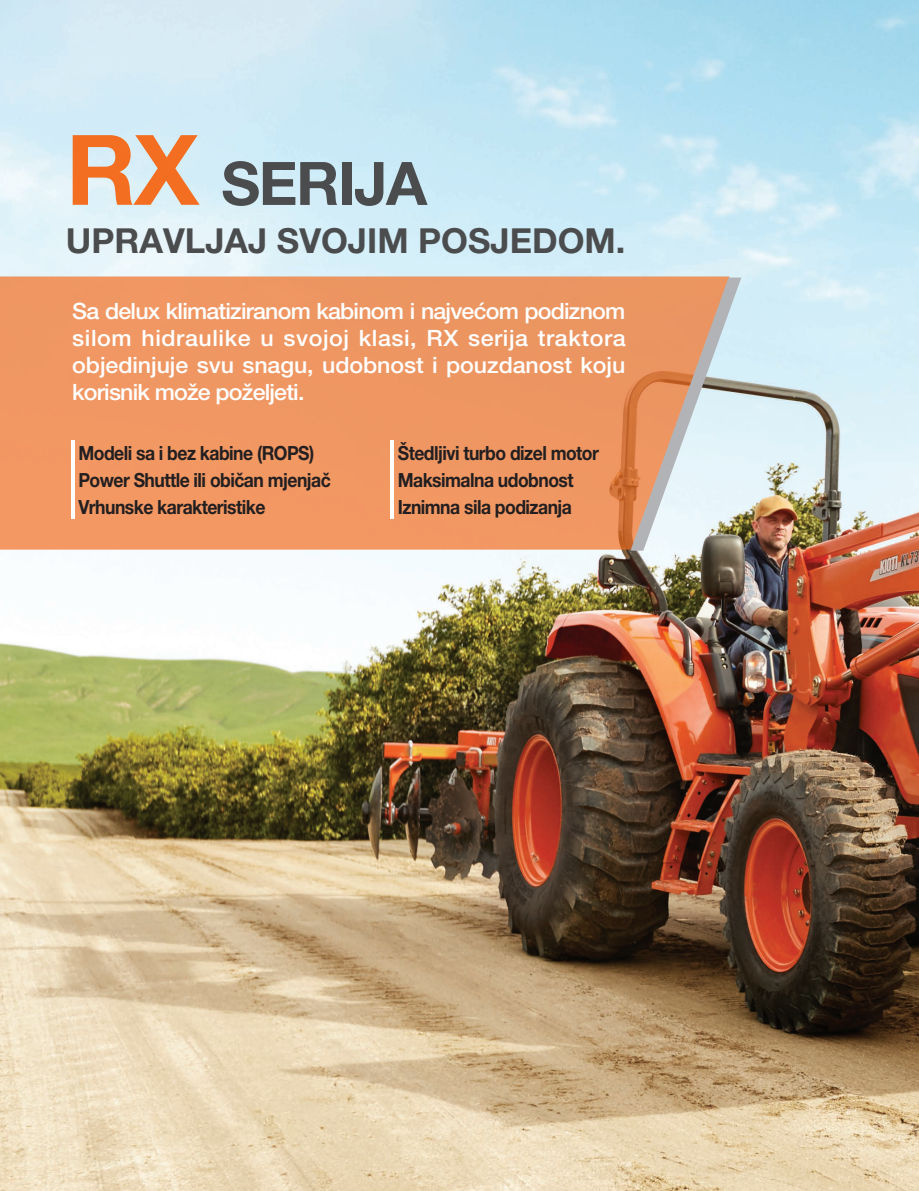
<style>
.page{position:relative;width:919px;height:1191px;background:#fff}
.page>*{position:absolute;margin:0;border:0;box-sizing:border-box;transform-origin:0 0}
.t1{font:700 60px "Helvetica Neue LT Pro";letter-spacing:-.025em;color:#4b4c4d}
.t2{font:700 34.5px "Helvetica Neue LT Pro";color:#4b4c4d}
.t3{font:500 22.5px/27px "Helvetica Neue LT Pro";letter-spacing:-.005em;color:#fff;text-align:justify}
.t4{font:700 19.5px/27px "Helvetica Neue LT Pro";letter-spacing:-.03em;color:#231f20;scale:.9 1}
.s1{font-size:97.5px;color:#f36e21}
</style>
<div class="page">
<img style="left:0;top:0;width:918px;height:1191px">
<div style="left:0;top:276px;width:729px;height:273px;background:#ef9763"></div>
<svg style="left:630px;top:277px;width:111px;height:274px;background:#dbbba5"></svg>
<hr style="left:72px;top:440px;width:3px;height:79px;background:#fff">
<hr style="left:390px;top:440px;width:3px;height:79px;background:#fff">
<h1 class="t1" style="left:66px;top:146px;width:363px"><span class="s1">RX</span> SERIJA</h1>
<h2 class="t2" style="left:66px;top:219px;width:561px">UPRAVLJAJ SVOJIM POSJEDOM.</h2>
<p class="t3" style="left:72px;top:297px;width:555px">Sa delux klimatiziranom kabinom i najvećom podiznom silom hidraulike u svojoj klasi, RX serija traktora objedinjuje svu snagu, udobnost i pouzdanost koju korisnik može poželjeti.</p>
<p class="t4" style="left:78px;top:439px;width:282px">Modeli sa i bez kabine (ROPS)<br>Power Shuttle ili običan mjenjač<br>Vrhunske karakteristike</p>
<p class="t4" style="left:398px;top:439px;width:225px">Štedljivi turbo dizel motor<br>Maksimalna udobnost<br>Iznimna sila podizanja</p>
</div>
